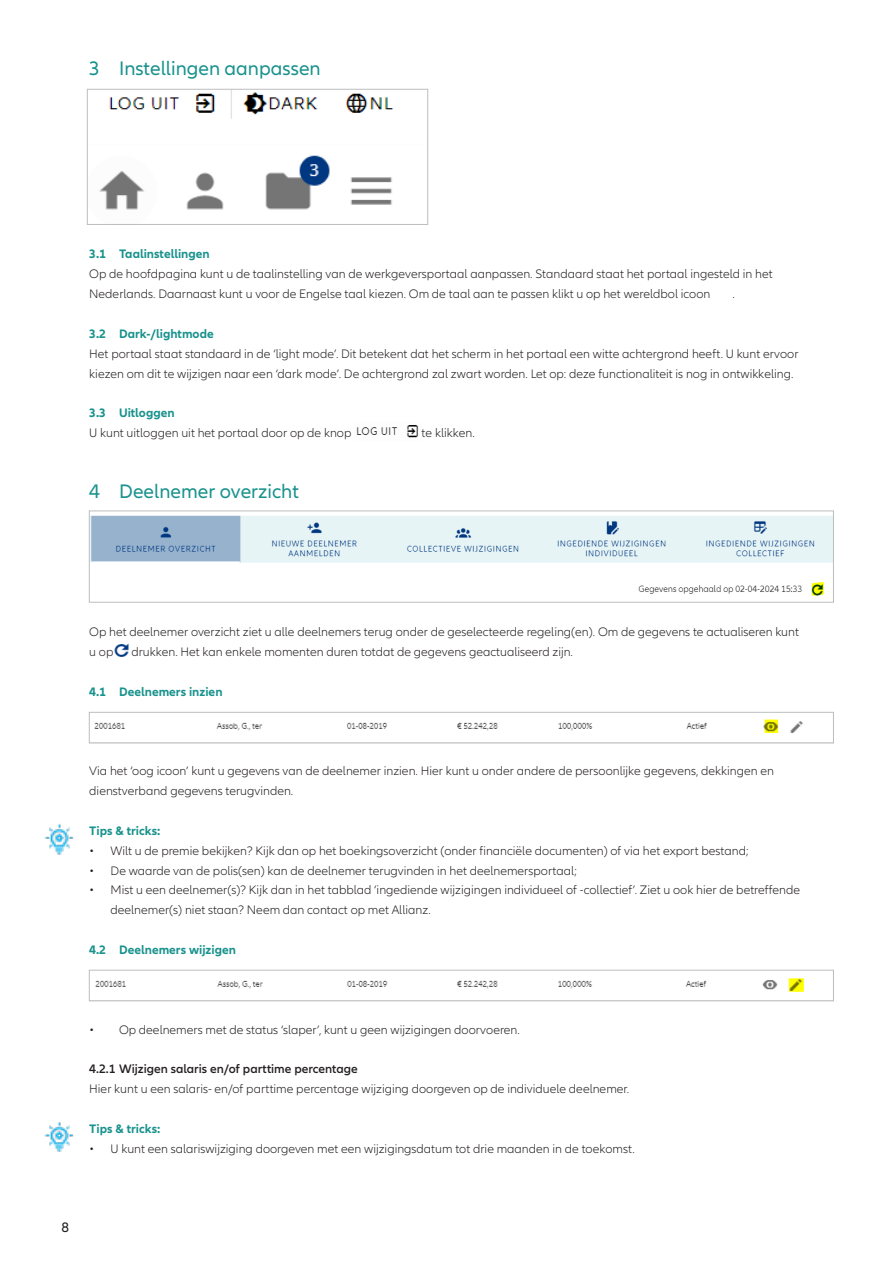
<style>
.page{position:relative;width:893px;height:1263px;background:#fff}
.page>*{position:absolute;margin:0;border:0;box-sizing:border-box;transform-origin:0 0}
.Copy_Highlight{font:20.25px "Allianz Neo";color:#18928d}
.t1{font:14.25px "Allianz Neo";color:#231f20}
.Copy_9_5_13_25_ASL_A4__Basis{font:300 12.75px/19.8px "Allianz Neo";color:#231f20}
.Copy_9_5_13_25_ASL_A4__Basis-2{font:700 12.75px "Allianz Neo";color:#18928d}
.Copy_9_5_13_25_ASL_A4__Basis-3{font:600 12.75px "Allianz Neo";color:#231f20}
</style>
<div class="page">
<img style="left:356px;top:425px;width:63px;height:13px">
<img style="left:114px;top:643px;width:15px;height:14px">
<img style="left:99px;top:91px;width:295px;height:119px">
<div style="left:87px;top:89px;width:341px;height:136px;border:1px solid #bcbdc0"></div>
<img style="left:91px;top:515px;width:741px;height:81px">
<div style="left:89px;top:510px;width:745px;height:93px;border:1px solid #bcbdc0"></div>
<img style="left:94px;top:719px;width:709px;height:14px">
<div style="left:89px;top:712px;width:745px;height:31px;border:1px solid #bcbdc0"></div>
<img style="left:95px;top:978px;width:709px;height:14px">
<div style="left:89px;top:970px;width:745px;height:31px;border:1px solid #bcbdc0"></div>
<img style="left:44px;top:824px;width:30px;height:31px">
<img style="left:44px;top:1121px;width:30px;height:31px">
<p class="Copy_Highlight" style="left:89px;top:57px;width:233px">3 Instellingen aanpassen</p>
<p class="Copy_9_5_13_25_ASL_A4__Basis-2" style="left:89px;top:247px;width:122px">3.1 Taalinstellingen</p>
<p class="Copy_9_5_13_25_ASL_A4__Basis" style="left:89px;top:264px;width:685px">Op de hoofdpagina kunt u de taalinstelling van de werkgeversportaal aanpassen. Standaard staat het portaal ingesteld in het<br>Nederlands. Daarnaast kunt u voor de Engelse taal kiezen. Om de taal aan te passen klikt u op het wereldbol icoon</p>
<p class="Copy_9_5_13_25_ASL_A4__Basis" style="left:732px;top:284px;width:4px">.</p>
<p class="Copy_9_5_13_25_ASL_A4__Basis-2" style="left:89px;top:326px;width:126px">3.2 Dark-/lightmode</p>
<p class="Copy_9_5_13_25_ASL_A4__Basis" style="left:89px;top:344px;width:711px">Het portaal staat standaard in de ‘light mode’. Dit betekent dat het scherm in het portaal een witte achtergrond heeft. U kunt ervoor kiezen om dit te wijzigen naar een ‘dark mode’. De achtergrond zal zwart worden. Let op: deze functionaliteit is nog in ontwikkeling.</p>
<p class="Copy_9_5_13_25_ASL_A4__Basis-2" style="left:89px;top:406px;width:87px">3.3 Uitloggen</p>
<p class="Copy_9_5_13_25_ASL_A4__Basis" style="left:89px;top:423px;width:264px">U kunt uitloggen uit het portaal door op de knop</p>
<p class="Copy_9_5_13_25_ASL_A4__Basis" style="left:422px;top:423px;width:55px">te klikken.</p>
<p class="Copy_Highlight" style="left:89px;top:480px;width:211px">4 Deelnemer overzicht</p>
<p class="Copy_9_5_13_25_ASL_A4__Basis" style="left:89px;top:622px;width:711px">Op het deelnemer overzicht ziet u alle deelnemers terug onder de geselecteerde regeling(en). Om de gegevens te actualiseren kunt u op</p>
<p class="Copy_9_5_13_25_ASL_A4__Basis" style="left:131px;top:642px;width:443px">drukken. Het kan enkele momenten duren totdat de gegevens geactualiseerd zijn.</p>
<p class="Copy_9_5_13_25_ASL_A4__Basis-2" style="left:89px;top:684px;width:135px">4.1 Deelnemers inzien</p>
<p class="Copy_9_5_13_25_ASL_A4__Basis" style="left:89px;top:761px;width:686px">Via het ‘oog icoon’ kunt u gegevens van de deelnemer inzien. Hier kunt u onder andere de persoonlijke gegevens, dekkingen en dienstverband gegevens terugvinden.</p>
<p class="Copy_9_5_13_25_ASL_A4__Basis-2" style="left:89px;top:823px;width:73px">Tips &amp; tricks:</p>
<p class="Copy_9_5_13_25_ASL_A4__Basis" style="left:89px;top:841px;width:661px">• Wilt u de premie bekijken? Kijk dan op het boekingsoverzicht (onder financiële documenten) of via het export bestand;</p>
<p class="Copy_9_5_13_25_ASL_A4__Basis" style="left:89px;top:861px;width:489px">• De waarde van de polis(sen) kan de deelnemer terugvinden in het deelnemersportaal;</p>
<p class="Copy_9_5_13_25_ASL_A4__Basis" style="left:111px;top:881px;width:691px;text-indent:-21px">• Mist u een deelnemer(s)? Kijk dan in het tabblad ‘ingediende wijzigingen individueel of -collectief’. Ziet u ook hier de betreffende deelnemer(s) niet staan? Neem dan contact op met Allianz.</p>
<p class="Copy_9_5_13_25_ASL_A4__Basis-2" style="left:89px;top:942px;width:148px">4.2 Deelnemers wijzigen</p>
<p class="Copy_9_5_13_25_ASL_A4__Basis" style="left:89px;top:1020px;width:432px">• Op deelnemers met de status ‘slaper’, kunt u geen wijzigingen doorvoeren.</p>
<p class="Copy_9_5_13_25_ASL_A4__Basis-3" style="left:89px;top:1062px;width:270px">4.2.1 Wijzigen salaris en/of parttime percentage</p>
<p class="Copy_9_5_13_25_ASL_A4__Basis" style="left:89px;top:1079px;width:542px">Hier kunt u een salaris- en/of parttime percentage wijziging doorgeven op de individuele deelnemer.</p>
<p class="Copy_9_5_13_25_ASL_A4__Basis-2" style="left:89px;top:1121px;width:73px">Tips &amp; tricks:</p>
<p class="Copy_9_5_13_25_ASL_A4__Basis" style="left:89px;top:1139px;width:547px">• U kunt een salariswijziging doorgeven met een wijzigingsdatum tot drie maanden in de toekomst.</p>
<p class="t1" style="left:62px;top:1219px;width:9px">8</p>
</div>
